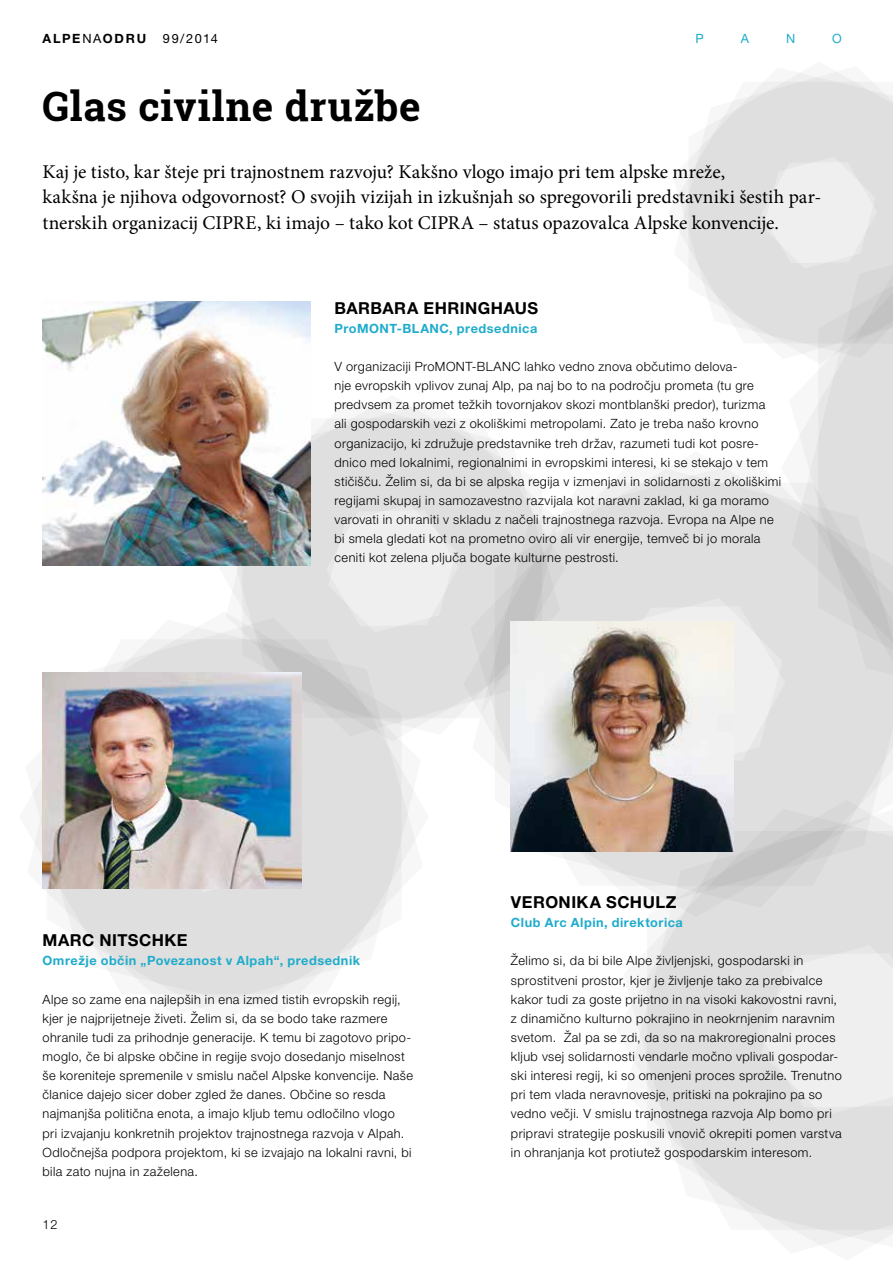
<style>
.page{position:relative;width:893px;height:1263px;background:#fff}
.page>*{position:absolute;margin:0;border:0;box-sizing:border-box;transform-origin:0 0}
.t1{font:700 40.5px "Roboto Slab";letter-spacing:.015em;color:#000}
.t2{font:19.5px/25.5px "Minion Pro";letter-spacing:-.005em;color:#000}
.t3{font:700 16.5px "Helvetica Neue LT Pro";letter-spacing:.03em;color:#000}
.t4{font:300 12.75px/19.2px "Helvetica Neue LT Pro";letter-spacing:.03em;color:#000}
.t5{font:700 12.75px "Helvetica Neue LT Pro";letter-spacing:.04em;color:#1faccb}
.t6{font:700 12.75px "Helvetica Neue LT Pro";letter-spacing:.135em;color:#000}
.t7{font:12.75px "Helvetica Neue LT Pro";letter-spacing:.11em;color:#000}
.t8{font:12.75px "Helvetica Neue LT Pro";color:#1faccb}
.s1{font-weight:400}
</style>
<div class="page">
<svg style="left:33px;top:627px;width:382px;height:381px;fill:#dfdfdf"></svg>
<svg style="left:632px;top:917px;width:261px;height:328px;fill:#dfdfdf"></svg>
<svg style="left:678px;top:72px;width:215px;height:272px;fill:#dfdfdf"></svg>
<svg style="left:781px;top:226px;width:8px;height:120px"></svg>
<svg style="left:792px;top:197px;width:101px;height:255px;fill:#dfdfdf"></svg>
<svg style="left:669px;top:452px;width:224px;height:465px;fill:#dfdfdf"></svg>
<svg style="left:495px;top:458px;width:398px;height:452px;fill:#dfdfdf"></svg>
<svg style="left:301px;top:736px;width:210px;height:5px"></svg>
<svg style="left:226px;top:407px;width:333px;height:329px;fill:#dfdfdf"></svg>
<img style="left:43px;top:672px;width:258px;height:217px">
<img style="left:511px;top:621px;width:222px;height:231px">
<img style="left:43px;top:302px;width:267px;height:263px">
<p class="t6" style="left:43px;top:31px;width:105px">ALPE<span class="s1">NA</span>ODRU</p>
<p class="t7" style="left:163px;top:31px;width:57px">99/2014</p>
<p class="t8" style="left:695px;top:31px;width:10px">P</p>
<p class="t8" style="left:741px;top:31px;width:10px">A</p>
<p class="t8" style="left:786px;top:31px;width:11px">N</p>
<p class="t8" style="left:832px;top:31px;width:11px">O</p>
<h1 class="t1" style="left:43px;top:79px;width:380px">Glas civilne družbe</h1>
<p class="t2" style="left:43px;top:159px;width:780px">Kaj je tisto, kar šteje pri trajnostnem razvoju? Kakšno vlogo imajo pri tem alpske mreže,<br>kakšna je njihova odgovornost? O svojih vizijah in izkušnjah so spregovorili predstavniki šestih par&shy;tnerskih organizacij CIPRE, ki imajo – tako kot CIPRA – status opazovalca Alpske konvencije.</p>
<p class="t3" style="left:334px;top:297px;width:205px">BARBARA EHRINGHAUS</p>
<p class="t5" style="left:334px;top:320px;width:204px">ProMONT-BLANC, predsednica</p>
<p class="t4" style="left:334px;top:357px;width:448px">V organizaciji ProMONT-BLANC lahko vedno znova občutimo delova-<br>nje evropskih vplivov zunaj Alp, pa naj bo to na področju prometa (tu gre predvsem za promet težkih tovornjakov skozi montblanški predor), turizma<br>ali gospodarskih vezi z okoliškimi metropolami. Zato je treba našo krovno organizacijo, ki združuje predstavnike treh držav, razumeti tudi kot posre&shy;dnico med lokalnimi, regionalnimi in evropskimi interesi, ki se stekajo v tem stičišču. Želim si, da bi se alpska regija v izmenjavi in solidarnosti z okoliškimi regijami skupaj in samozavestno razvijala kot naravni zaklad, ki ga moramo varovati in ohraniti v skladu z načeli trajnostnega razvoja. Evropa na Alpe ne bi smela gledati kot na prometno oviro ali vir energije, temveč bi jo morala ceniti kot zelena pljuča bogate kulturne pestrosti.</p>
<p class="t3" style="left:43px;top:930px;width:146px">MARC NITSCHKE</p>
<p class="t5" style="left:43px;top:953px;width:319px">Omrežje občin „Povezanost v Alpah“, predsednik</p>
<p class="t4" style="left:43px;top:989px;width:372px">Alpe so zame ena najlepših in ena izmed tistih evropskih regij, kjer je najprijetneje živeti. Želim si, da se bodo take razmere ohranile tudi za prihodnje generacije. K temu bi zagotovo pripo&shy;moglo, če bi alpske občine in regije svojo dosedanjo miselnost še koreniteje spremenile v smislu načel Alpske konvencije. Naše članice dajejo sicer dober zgled že danes. Občine so resda najmanjša politična enota, a imajo kljub temu odločilno vlogo<br>pri izvajanju konkretnih projektov trajnostnega razvoja v Alpah.<br>Odločnejša podpora projektom, ki se izvajajo na lokalni ravni, bi bila zato nujna in zaželena.</p>
<p class="t4" style="left:43px;top:1214px;width:16px">12</p>
<p class="t3" style="left:511px;top:892px;width:167px">VERONIKA SCHULZ</p>
<p class="t5" style="left:511px;top:914px;width:173px">Club Arc Alpin, direktorica</p>
<p class="t4" style="left:511px;top:951px;width:332px">Želimo si, da bi bile Alpe življenjski, gospodarski in sprostitveni prostor, kjer je življenje tako za prebivalce kakor tudi za goste prijetno in na visoki kakovostni ravni, z dinamično kulturno pokrajino in neokrnjenim naravnim svetom. Žal pa se zdi, da so na makroregionalni proces kljub vsej solidarnosti vendarle močno vplivali gospodar&shy;ski interesi regij, ki so omenjeni proces sprožile. Trenutno pri tem vlada neravnovesje, pritiski na pokrajino pa so vedno večji. V smislu trajnostnega razvoja Alp bomo pri pripravi strategije poskusili vnovič okrepiti pomen varstva in ohranjanja kot protiutež gospodarskim interesom.</p>
</div>
